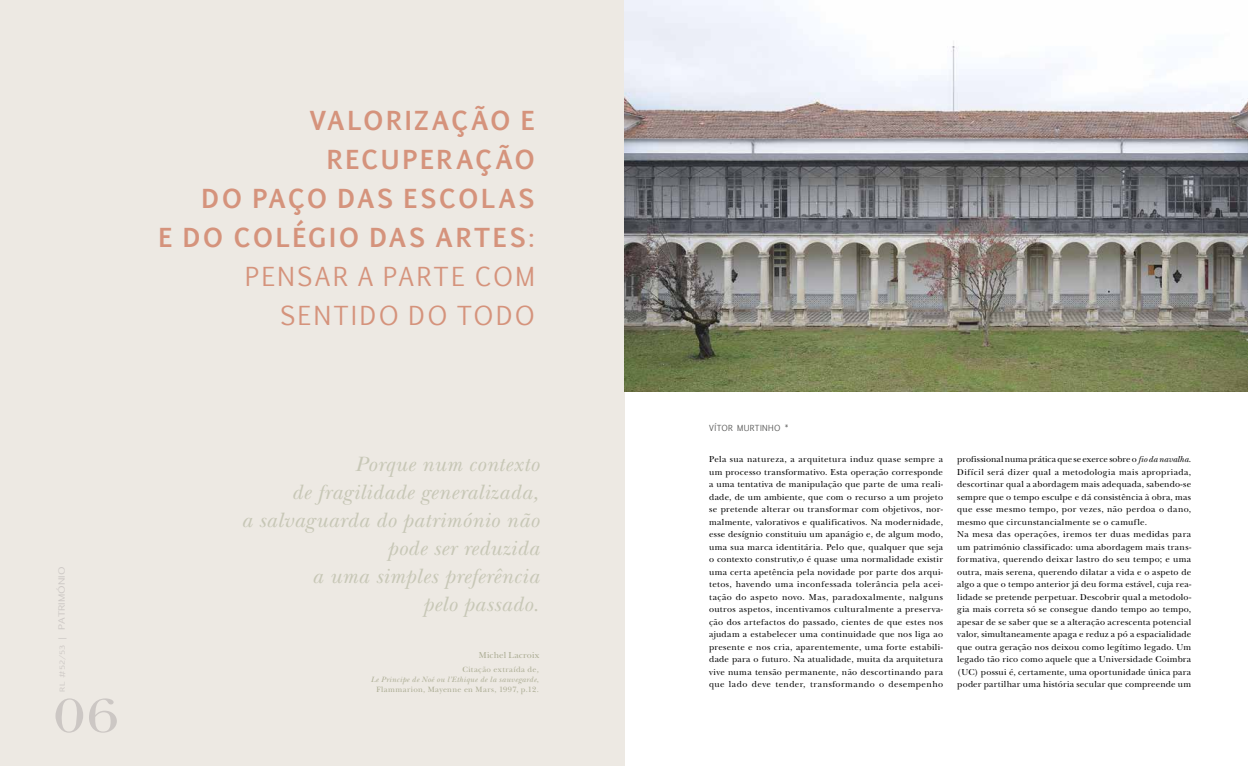
<style>
.page{position:relative;width:1248px;height:766px;background:#fff}
.page>*{position:absolute;margin:0;border:0;box-sizing:border-box;transform-origin:0 0}
.t1{font:50px "New Baskerville Std";color:#ccc7c4;scale:1.25 1}
.t2{font:700 25px/39px "Euphemia UCAS";letter-spacing:.1em;color:#d5937c;text-align:right}
.t3{font:25px/39px "Euphemia UCAS";letter-spacing:.1em;color:#d5937c;text-align:right}
.t4{font:italic 21.6px/28px "New Baskerville Std";letter-spacing:.02em;color:#c7c7b6;text-align:right}
.t5{font:9px/12.5px "New Baskerville Std";letter-spacing:.025em;color:#000;text-align:justify}
.t6{font:9px "New Baskerville Std";letter-spacing:.01em;color:#abac93}
.t7{font:8.2px "Euphemia UCAS";color:#ccc7c4;scale:1.3 1}
.t8{font:8px/10px "New Baskerville Std";letter-spacing:.05em;color:#abac93;text-align:right}
.t9{font:8px "Euphemia UCAS";letter-spacing:.05em;color:#575756}
.s1{font-size:6.6px}
.s2{font-style:italic}
</style>
<div class="page">
<div style="left:0;top:0;width:624px;height:765px;background:#ede9e3"></div>
<img style="left:624px;top:0;width:623px;height:391px">
<h2 class="t2" style="left:159px;top:100px;width:378px">VALORIZAÇÃO E<br>RECUPERAÇÃO<br>DO PAÇO DAS ESCOLAS<br>E DO COLÉGIO DAS ARTES:</h2>
<h2 class="t3" style="left:245px;top:257px;width:291px">PENSAR A PARTE COM<br>SENTIDO DO TODO</h2>
<p class="t7" style="left:56px;top:691px;width:97px;rotate:-90deg"><span class="s1">RL #52/53</span> | PATRIMÓNIO</p>
<h1 class="t1" style="left:53px;top:686px;width:54px">06</h1>
<h3 class="t4" style="left:241px;top:450px;width:299px">Porque num contexto<br>de fragilidade generalizada,<br>a salvaguarda do património não pode ser reduzida<br>a uma simples preferência<br>pelo passado.</h3>
<p class="t6" style="left:479px;top:649px;width:62px">Michel Lacroix</p>
<p class="t8" style="left:370px;top:664px;width:170px">Citação extraída de<span class="s2">,<br>Le Principe de Noé ou l’Ethique de la sauvegarde</span>,<br>Flammarion, Mayenne en Mars, 1997, p.12.</p>
<p class="t9" style="left:709px;top:422px;width:81px">VÍTOR MURTINHO *</p>
<p class="t5" style="left:709px;top:453px;width:235px">Pela sua natureza, a arquitetura induz quase sempre a um processo transformativo. Esta operação corresponde a uma tentativa de manipulação que parte de uma reali&shy;dade, de um ambiente, que com o recurso a um projeto se pretende alterar ou transformar com objetivos, nor&shy;malmente, valorativos e qualificativos. Na modernidade, esse desígnio constituiu um apanágio e, de algum modo, uma sua marca identitária. Pelo que, qualquer que seja o contexto construtiv,o é quase uma normalidade existir uma certa apetência pela novidade por parte dos arqui&shy;tetos, havendo uma inconfessada tolerância pela acei&shy;tação do aspeto novo. Mas, paradoxalmente, nalguns outros aspetos, incentivamos culturalmente a preserva&shy;ção dos artefactos do passado, cientes de que estes nos ajudam a estabelecer uma continuidade que nos liga ao presente e nos cria, aparentemente, uma forte estabili&shy;dade para o futuro. Na atualidade, muita da arquitetura vive numa tensão permanente, não descortinando para que lado deve tender, transformando o desempenho</p>
<p class="t5" style="left:957px;top:453px;width:235px;text-align:left">profissional numa prática que se exerce sobre o <span class="s2">fio da navalha</span>.<br>Difícil será dizer qual a metodologia mais apropriada, descortinar qual a abordagem mais adequada, sabendo-se sempre que o tempo esculpe e dá consistência à obra, mas que esse mesmo tempo, por vezes, não perdoa o dano, mesmo que circunstancialmente se o camufle.<br>Na mesa das operações, iremos ter duas medidas para um património classificado: uma abordagem mais trans&shy;formativa, querendo deixar lastro do seu tempo; e uma outra, mais serena, querendo dilatar a vida e o aspeto de algo a que o tempo anterior já deu forma estável, cuja rea&shy;lidade se pretende perpetuar. Descobrir qual a metodolo&shy;gia mais correta só se consegue dando tempo ao tempo, apesar de se saber que se a alteração acrescenta potencial valor, simultaneamente apaga e reduz a pó a espacialidade que outra geração nos deixou como legítimo legado. Um legado tão rico como aquele que a Universidade Coimbra (UC) possui é, certamente, uma oportunidade única para poder partilhar uma história secular que compreende um</p>
</div>
